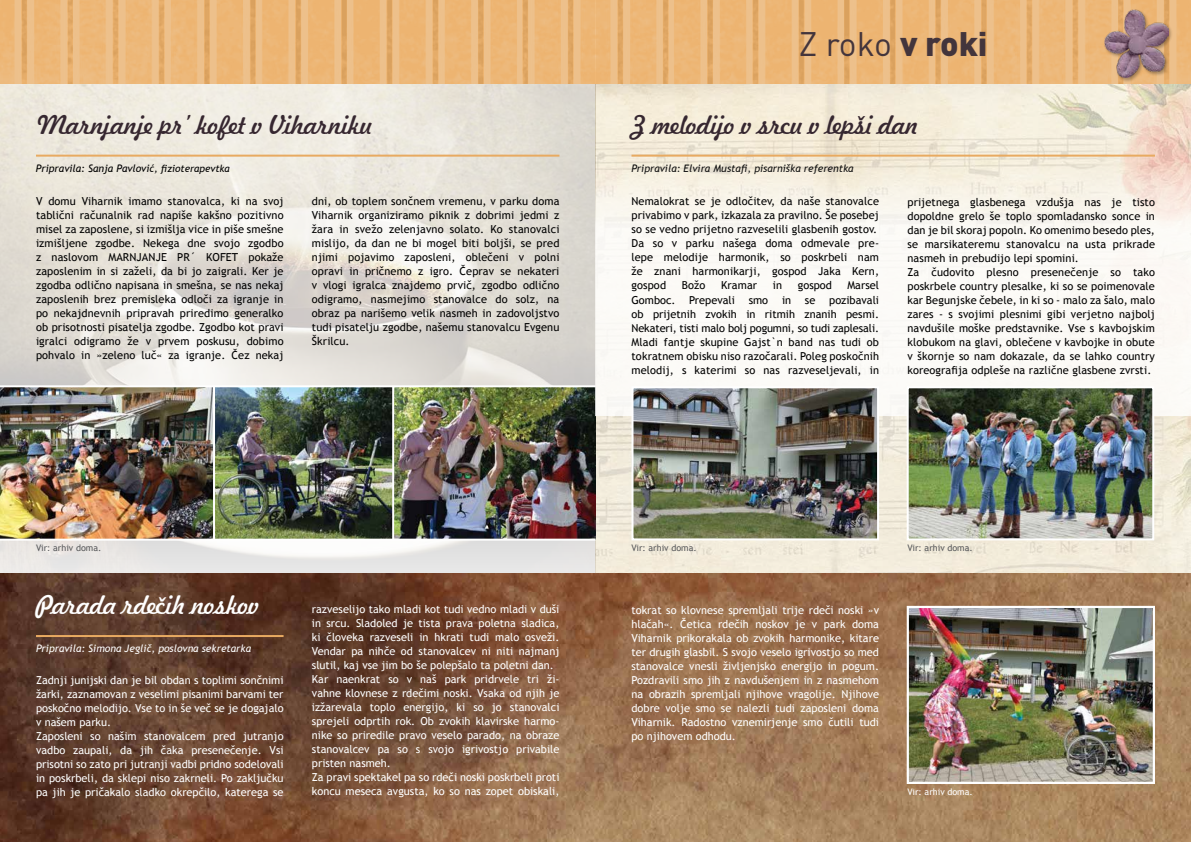
<style>
.page{position:relative;width:1191px;height:842px;background:#fff}
.page>*{position:absolute;margin:0;border:0;box-sizing:border-box;transform-origin:0 0}
.t1{font:33.6px "DIN Pro";color:#43353c}
.t2{font:25px "Freehand 521 BT Regular C";letter-spacing:-.015em;color:#362730}
.t3{font:25px "Freehand 521 BT Regular C";letter-spacing:-.015em;color:#fff}
.t4{font:11px/14px "Trebuchet MS";letter-spacing:.01em;color:#000;text-align:justify}
.t5{font:11px/14px "Trebuchet MS";color:#fff}
.t6{font:italic 10.3px "Trebuchet MS";color:#000}
.t7{font:italic 10.3px "Trebuchet MS";color:#fff}
.t8{font:9px "Trebuchet MS";color:#58595b}
.t9{font:9px "Trebuchet MS";color:#fff}
.s1{font-size:10px}
.s2{font-weight:900}
</style>
<div class="page">
<img style="left:595px;top:84px;width:596px;height:489px">
<img style="left:0;top:84px;width:595px;height:489px">
<img style="left:0;top:573px;width:1191px;height:269px">
<img style="left:215px;top:387px;width:380px;height:152px">
<img style="left:0;top:387px;width:213px;height:152px">
<img style="left:909px;top:609px;width:243px;height:172px">
<div style="left:906px;top:606px;width:249px;height:178px;border:2px solid #fff"></div>
<img style="left:0;top:0;width:1191px;height:84px">
<hr style="left:36px;top:155px;width:523px;height:2px;background:#e8aa61">
<hr style="left:36px;top:635px;width:247px;height:2px;background:#e8aa61">
<svg style="left:595px;top:157px;width:596px;height:259px;fill:#fbf9f5"></svg>
<hr style="left:631px;top:155px;width:524px;height:2px;background:#e8aa61">
<img style="left:634px;top:389px;width:242px;height:148px">
<div style="left:631px;top:386px;width:248px;height:154px;border:2px solid #fff"></div>
<img style="left:909px;top:389px;width:242px;height:148px">
<div style="left:906px;top:386px;width:248px;height:154px;border:2px solid #fff"></div>
<div style="left:1103px;top:8px;width:69px;height:75px;background:#000;opacity:.3"></div>
<img style="left:1104px;top:9px;width:64px;height:69px">
<hr style="left:0;top:385px;width:595px;height:2px;background:#fff">
<hr style="left:213px;top:386px;width:2px;height:153px;background:#fff">
<hr style="left:392px;top:386px;width:2px;height:153px;background:#fff">
<hr style="left:0;top:539px;width:595px;height:2px;background:#fff">
<h2 class="t2" style="left:36px;top:109px;width:338px">Marnjanje pr’ kofet v Viharniku</h2>
<p class="t6" style="left:36px;top:163px;width:195px">Pripravila: Sanja Pavlović<span class="s1">, fizioterapevtka</span></p>
<p class="t4" style="left:36px;top:194px;width:249px">V domu Viharnik imamo stanovalca, ki na svoj tablični računalnik rad napiše kakšno pozitivno misel za zaposlene, si izmišlja vice in piše smešne izmišljene zgodbe. Nekega dne svojo zgodbo z naslovom MARNJANJE PR´ KOFET pokaže zaposlenim in si zaželi, da bi jo zaigrali. Ker je zgodba odlično napisana in smešna, se nas nekaj zaposlenih brez premisleka odloči za igranje in po nekajdnevnih pripravah priredimo generalko ob prisotnosti pisatelja zgodbe. Zgodbo kot pravi igralci odigramo že v prvem poskusu, dobimo pohvalo in »zeleno luč« za igranje. Čez nekaj</p>
<p class="t4" style="left:312px;top:194px;width:249px">dni, ob toplem sončnem vremenu, v parku doma Viharnik organiziramo piknik z dobrimi jedmi z žara in svežo zelenjavno solato. Ko stanovalci mislijo, da dan ne bi mogel biti boljši, se pred njimi pojavimo zaposleni, oblečeni v polni opravi in pričnemo z igro. Čeprav se nekateri v vlogi igralca znajdemo prvič, zgodbo odlično odigramo, nasmejimo stanovalce do solz, na obraz pa narišemo velik nasmeh in zadovoljstvo tudi pisatelju zgodbe, našemu stanovalcu Evgenu Škrilcu.</p>
<h1 class="t1" style="left:799px;top:21px;width:190px">Z roko <span class="s2">v roki</span></h1>
<h2 class="t2" style="left:631px;top:109px;width:288px">Z melodijo v srcu v lepši dan</h2>
<p class="t6" style="left:631px;top:163px;width:224px">Pripravila: Elvira Mustafi, pisarniška referentka</p>
<p class="t4" style="left:631px;top:195px;width:249px;text-align:left">Nemalokrat se je odločitev, da naše stanovalce privabimo v park, izkazala za pravilno. Še posebej so se vedno prijetno razveselili glasbenih gostov.<br>Da so v parku našega doma odmevale pre&shy;lepe melodije harmonik, so poskrbeli nam že znani harmonikarji, gospod Jaka Kern, gospod</p>
<p class="t4" style="left:907px;top:195px;width:249px;text-align:left">prijetnega glasbenega vzdušja nas je tisto dopoldne grelo še toplo spomladansko sonce in dan je bil skoraj popoln. Ko omenimo besedo ples, se marsikateremu stanovalcu na usta prikrade nasmeh in prebudijo lepi spomini.<br>Za čudovito plesno presenečenje so tako poskrbele country plesalke, ki so se poimenovale kar Begunjske čebele, in ki so - malo za šalo, malo zares - s svojimi plesnimi gibi verjetno najbolj navdušile moške predstavnike. Vse s kavbojskim klobukom na glavi, oblečene v kavbojke in obute v škornje so nam dokazale, da se lahko country koreografija odpleše na različne glasbene zvrsti.</p>
<p class="t4" style="left:682px;top:279px;width:25px">Božo</p>
<p class="t4" style="left:721px;top:279px;width:38px">Kramar</p>
<p class="t4" style="left:773px;top:279px;width:11px">in</p>
<p class="t4" style="left:798px;top:279px;width:36px">gospod</p>
<p class="t4" style="left:847px;top:279px;width:33px">Marsel</p>
<p class="t4" style="left:631px;top:293px;width:249px;text-indent:198px">pozibavali ob prijetnih zvokih in ritmih znanih pesmi.<br>Nekateri, tisti malo bolj pogumni, so tudi zaplesali.<br>Mladi fantje skupine Gajst`n band nas tudi ob tokratnem obisku niso razočarali. Poleg poskočnih melodij, s katerimi so nas razveseljevali, in</p>
<p class="t4" style="left:631px;top:293px;width:45px">Gomboc.</p>
<p class="t4" style="left:689px;top:293px;width:47px">Prepevali</p>
<p class="t4" style="left:748px;top:293px;width:21px">smo</p>
<p class="t4" style="left:782px;top:293px;width:11px">in</p>
<p class="t4" style="left:805px;top:293px;width:12px">se</p>
<p class="t8" style="left:36px;top:542px;width:67px">Vir: arhiv doma.</p>
<p class="t8" style="left:631px;top:542px;width:67px">Vir: arhiv doma.</p>
<p class="t8" style="left:907px;top:542px;width:67px">Vir: arhiv doma.</p>
<h2 class="t3" style="left:36px;top:588px;width:225px">Parada rdečih noskov</h2>
<p class="t7" style="left:36px;top:642px;width:217px">Pripravila: Simona Jeglič, poslovna sekretarka</p>
<p class="t5" style="left:36px;top:673px;width:249px">Zadnji junijski dan je bil obdan s toplimi sončnimi žarki, zaznamovan z veselimi pisanimi barvami ter poskočno melodijo. Vse to in še več se je dogajalo v našem parku.<br>Zaposleni so našim stanovalcem pred jutranjo vadbo zaupali, da jih čaka presenečenje. Vsi prisotni so zato pri jutranji vadbi pridno sodelovali in poskrbeli, da sklepi niso zakrneli. Po zaključku pa jih je pričakalo sladko okrepčilo, katerega se</p>
<p class="t5" style="left:312px;top:602px;width:249px">razveselijo tako mladi kot tudi vedno mladi v duši in srcu. Sladoled je tista prava poletna sladica, ki človeka razveseli in hkrati tudi malo osveži.<br>Vendar pa nihče od stanovalcev ni niti najmanj slutil, kaj vse jim bo še polepšalo ta poletni dan.<br>Kar naenkrat so v naš park pridrvele tri ži&shy;vahne klovnese z rdečimi noski. Vsaka od njih je izžarevala toplo energijo, ki so jo stanovalci sprejeli odprtih rok. Ob zvokih klavirske harmo&shy;nike so priredile pravo veselo parado, na obraze stanovalcev pa so s svojo igrivostjo privabile pristen nasmeh.<br>Za pravi spektakel pa so rdeči noski poskrbeli proti koncu meseca avgusta, ko so nas zopet obiskali,</p>
<p class="t5" style="left:631px;top:603px;width:249px;text-align:justify">tokrat so klovnese spremljali trije rdeči noski »v hlačah«. Četica rdečih noskov je v park doma Viharnik prikorakala ob zvokih harmonike, kitare ter drugih glasbil. S svojo veselo igrivostjo so med stanovalce vnesli življenjsko energijo in pogum.<br>Pozdravili smo jih z navdušenjem in z nasmehom na obrazih spremljali njihove vragolije. Njihove dobre volje smo se nalezli tudi zaposleni doma Viharnik. Radostno vznemirjenje smo čutili tudi po njihovem odhodu.</p>
<p class="t9" style="left:907px;top:786px;width:67px">Vir: arhiv doma.</p>
</div>
